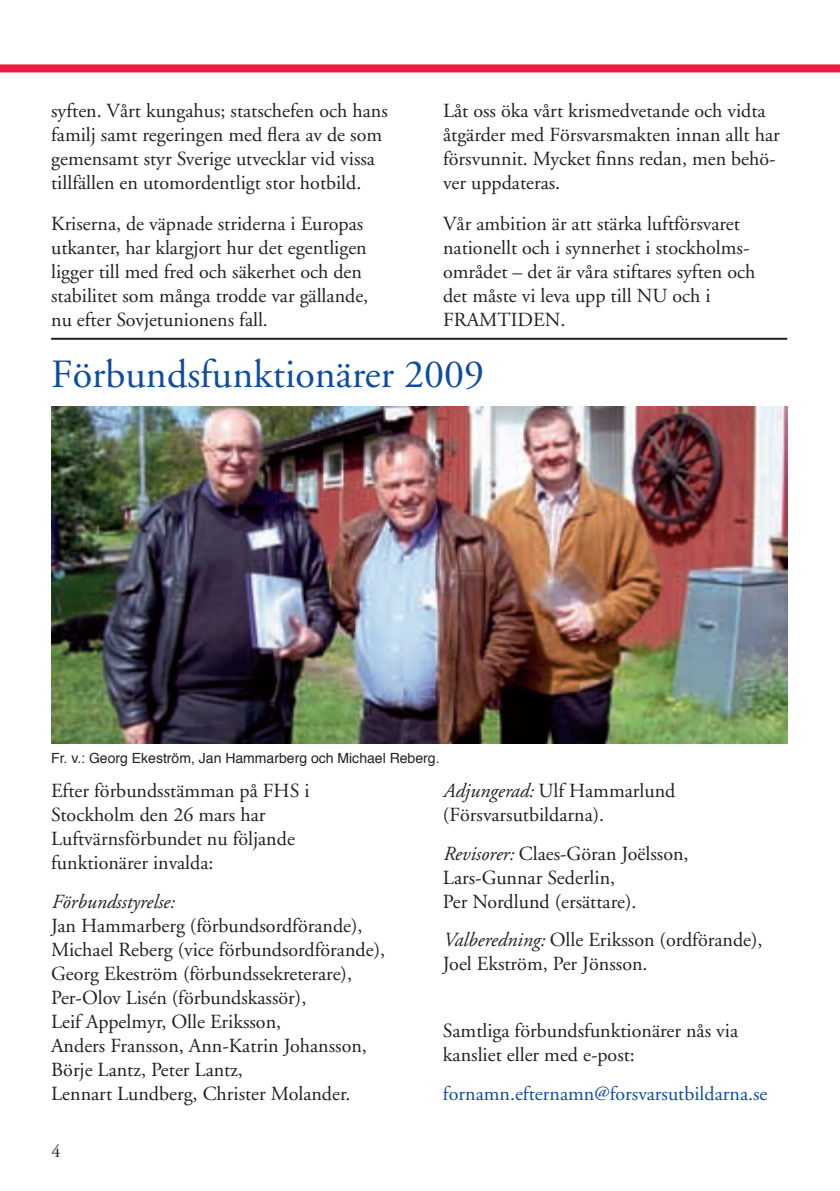
<style>
.page{position:relative;width:840px;height:1191px;background:#fff}
.page>*{position:absolute;margin:0;border:0;box-sizing:border-box;transform-origin:0 0}
.t1{font:40px "Adobe Garamond";color:#0d4da1}
.t2{font:20px/24px "Adobe Garamond";color:#231f20}
.t3{font:20px "Adobe Garamond";color:#0d4da1}
.t4{font:italic 20px "Adobe Garamond";color:#231f20}
.t5{font:18px "Adobe Garamond";color:#231f20}
.t6{font:14px "Helvetica";color:#231f20}
.s1{font-style:italic}
</style>
<div class="page">
<div style="left:0;top:64px;width:839px;height:8px;background:#ed1a40"></div>
<hr style="left:51px;top:338px;width:735px;height:2px;background:#231f20">
<img style="left:51px;top:406px;width:735px;height:337px">
<p class="t2" style="left:51px;top:99px;width:338px">syften. Vårt kungahus; statschefen och hans familj samt regeringen med flera av de som gemensamt styr Sverige utvecklar vid vissa tillfällen en utomordentligt stor hotbild.</p>
<p class="t2" style="left:51px;top:212px;width:318px">Kriserna, de väpnade striderna i Europas utkanter, har klargjort hur det egentligen ligger till med fred och säkerhet och den stabilitet som många trodde var gällande, nu efter Sovjetunionens fall.</p>
<p class="t2" style="left:443px;top:99px;width:338px">Låt oss öka vårt krismedvetande och vidta åtgärder med Försvarsmakten innan allt har försvunnit. Mycket finns redan, men behö&shy;ver uppdateras.</p>
<p class="t2" style="left:443px;top:212px;width:313px">Vår ambition är att stärka luftförsvaret nationellt och i synnerhet i stockholms&shy;området – det är våra stiftares syften och det måste vi leva upp till NU och i FRAMTIDEN.</p>
<h1 class="t1" style="left:51px;top:353px;width:434px">Förbundsfunktionärer 2009</h1>
<p class="t6" style="left:51px;top:747px;width:389px">Fr. v.: Georg Ekeström, Jan Hammarberg och Michael Reberg.</p>
<p class="t2" style="left:51px;top:779px;width:260px">Efter förbundsstämman på FHS i<br>Stockholm den 26 mars har<br>Luftvärnsförbundet nu följande funktionärer invalda:</p>
<p class="t4" style="left:51px;top:890px;width:125px">Förbundsstyrelse:</p>
<p class="t2" style="left:51px;top:914px;width:335px">Jan Hammarberg (förbundsordförande), Michael Reberg (vice förbundsordförande), Georg Ekeström (förbundssekreterare), Per-Olov Lisén (förbundskassör),<br>Leif Appelmyr, Olle Eriksson,<br>Anders Fransson, Ann-Katrin Johansson, Börje Lantz, Peter Lantz,<br>Lennart Lundberg, Christer Molander.</p>
<p class="t5" style="left:51px;top:1141px;width:10px">4</p>
<p class="t2" style="left:442px;top:779px;width:234px"><span class="s1">Adjungerad:</span> Ulf Hammarlund (Försvarsutbildarna).</p>
<p class="t2" style="left:442px;top:842px;width:247px"><span class="s1">Revisorer:</span> Claes-Göran Joëlsson,<br>Lars-Gunnar Sederlin,<br>Per Nordlund (ersättare).</p>
<p class="t2" style="left:442px;top:928px;width:321px"><span class="s1">Valberedning:</span> Olle Eriksson (ordförande),<br>Joel Ekström, Per Jönsson.</p>
<p class="t2" style="left:442px;top:1019px;width:296px">Samtliga förbundsfunktionärer nås via kansliet eller med e-post:</p>
<p class="t3" style="left:442px;top:1082px;width:326px">fornamn.efternamn@forsvarsutbildarna.se</p>
</div>
